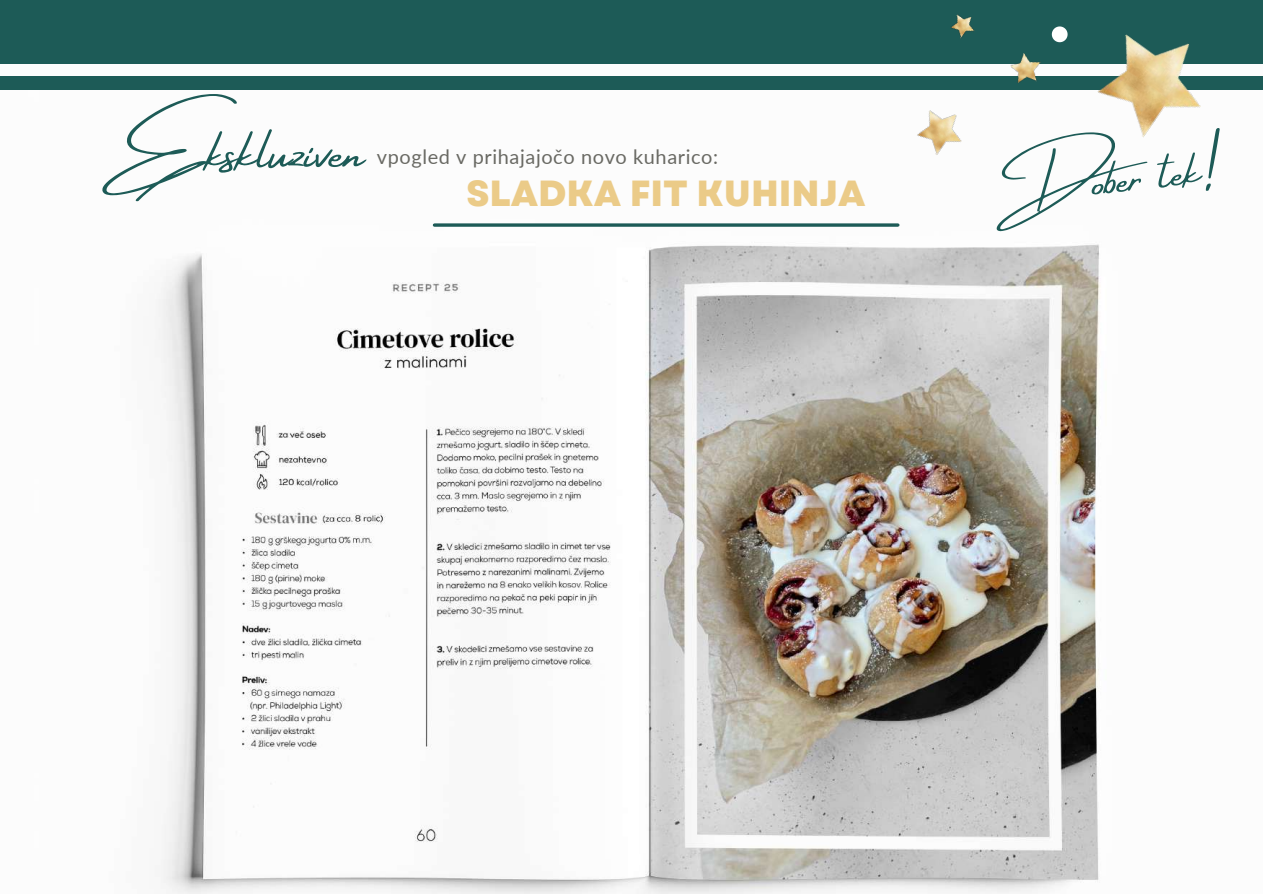
<style>
.page{position:relative;width:1263px;height:894px;background:#fff}
.page>*{position:absolute;margin:0;border:0;box-sizing:border-box;transform-origin:0 0}
.t1{font:54.6px "Amsterdam Four";color:#1d5b57}
.t2{font:46.8px "Amsterdam Four";color:#1d5b57}
.t3{font:800 36.3px "Garet";color:#ebcb88}
.t4{font:19.95px "Lato";letter-spacing:.03em;color:#696963}
</style>
<div class="page">
<img style="left:0;top:0;width:1263px;height:893px">
<div style="left:0;top:0;width:1262px;height:63px;background:#1d5b57"></div>
<div style="left:0;top:76px;width:1262px;height:14px;background:#1d5b57"></div>
<img style="left:1083px;top:34px;width:143px;height:120px">
<svg style="left:1052px;top:26px;width:15px;height:16px"></svg>
<img style="left:1008px;top:53px;width:38px;height:30px">
<img style="left:951px;top:14px;width:24px;height:25px">
<img style="left:911px;top:101px;width:61px;height:61px">
<svg style="left:434px;top:223px;width:464px;height:4px;background:#3f7370"></svg>
<h1 class="t1" style="left:101px;top:122px;width:137px">E</h1>
<h1 class="t1" style="left:207px;top:122px;width:159px">kskluziven</h1>
<h2 class="t2" style="left:988px;top:169px;width:221px;rotate:-7deg">Dober tek!</h2>
<p class="t4" style="left:377px;top:144px;width:343px">vpogled v prihajajočo novo kuharico:</p>
<h3 class="t3" style="left:466px;top:167px;width:401px">SLADKA FIT KUHINJA</h3>
</div>
